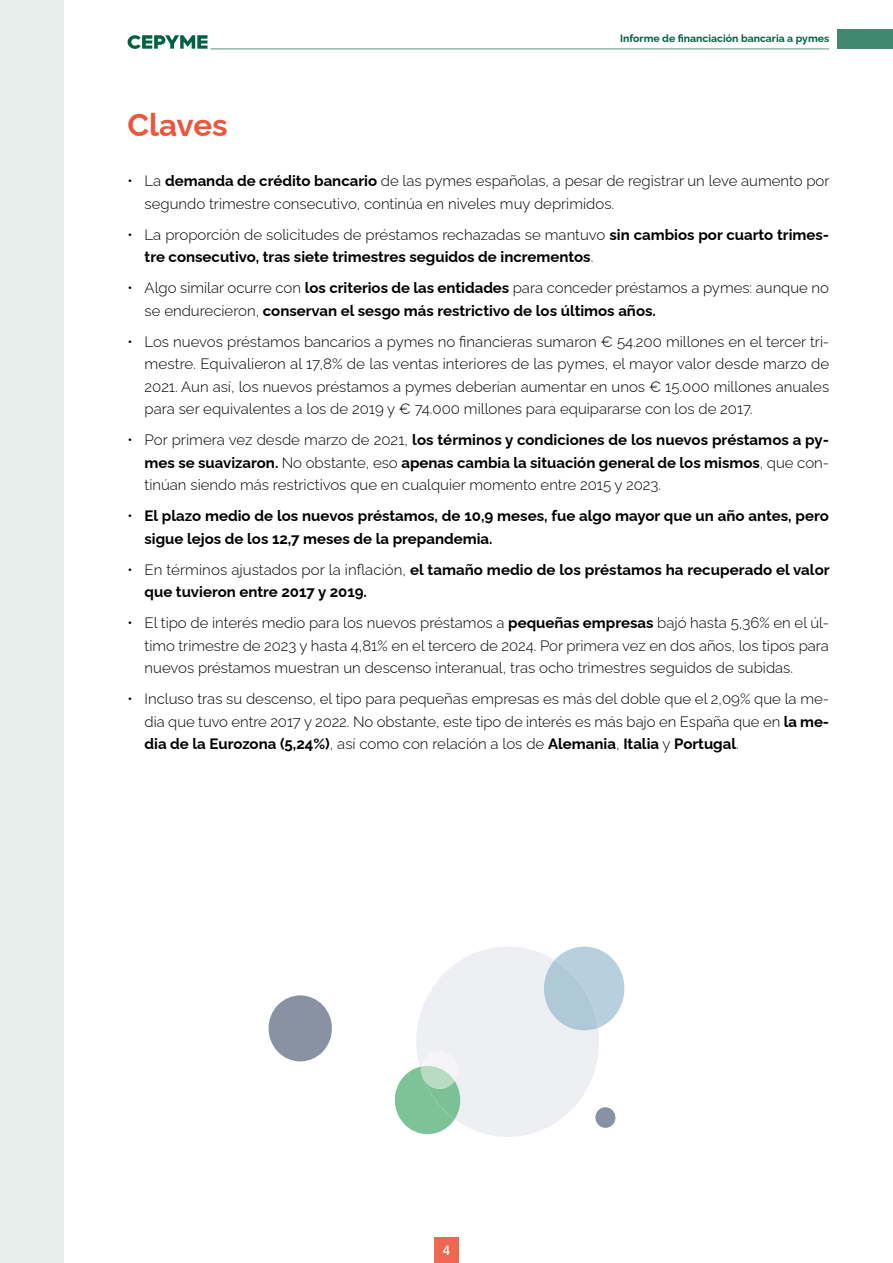
<style>
.page{position:relative;width:893px;height:1263px;background:#fff}
.page>*{position:absolute;margin:0;border:0;box-sizing:border-box;transform-origin:0 0}
.Ladillo_1{font:700 31.5px "Raleway";color:#ea573d}
.t1{font:300 15px/22.5px "Raleway";color:#000;text-align:justify}
.t2{font:700 15px/22.5px "Raleway";color:#000}
.t3{font:500 13.5px "Helvetica Neue LT Std";color:#fff}
.t4{font:700 10.5px "Raleway";color:#006140}
.s1{font-weight:700}
.s2{font-weight:300}
</style>
<div class="page">
<hr style="left:210px;top:49px;width:619px;height:1px;background:#599883">
<div style="left:838px;top:29px;width:55px;height:20px;background:#408870"></div>
<svg style="left:128px;top:35px;width:79px;height:14px"></svg>
<div style="left:434px;top:1238px;width:25px;height:25px;background:#ec6850"></div>
<div style="left:0;top:0;width:64px;height:1263px;background:#e6efec"></div>
<svg style="left:268px;top:995px;width:64px;height:66px"></svg>
<svg style="left:394px;top:946px;width:231px;height:191px"></svg>
<p class="t4" style="left:620px;top:30px;width:211px">Informe de financiación bancaria a pymes</p>
<p class="Ladillo_1" style="left:128px;top:100px;width:102px">Claves</p>
<p class="t1" style="left:145px;top:168px;width:686px;text-indent:-17px">• La <span class="s1">demanda de crédito bancario</span> de las pymes españolas, a pesar de registrar un leve aumento por segundo trimestre consecutivo, continúa en niveles muy deprimidos.</p>
<p class="t2" style="left:145px;top:222px;width:686px;text-indent:-17px"><span class="s2">• La proporción de solicitudes de préstamos rechazadas se mantuvo</span> sin cambios por cuarto trimes&shy;tre consecutivo, tras siete trimestres seguidos de incrementos<span class="s2">.</span></p>
<p class="t2" style="left:145px;top:275px;width:686px;text-indent:-17px"><span class="s2">• Algo similar ocurre con</span> los criterios de las entidades <span class="s2">para conceder préstamos a pymes: aunque no se endurecieron,</span> conservan el sesgo más restrictivo de los últimos años.</p>
<p class="t1" style="left:145px;top:328px;width:686px;text-indent:-17px">• Los nuevos préstamos bancarios a pymes no financieras sumaron € 54.200 millones en el tercer tri&shy;mestre. Equivalieron al 17,8% de las ventas interiores de las pymes, el mayor valor desde marzo de 2021. Aun así, los nuevos préstamos a pymes deberían aumentar en unos € 15.000 millones anuales para ser equivalentes a los de 2019 y € 74.000 millones para equipararse con los de 2017.</p>
<p class="t1" style="left:145px;top:427px;width:686px;text-indent:-17px">• Por primera vez desde marzo de 2021, <span class="s1">los términos y condiciones de los nuevos préstamos a py&shy;mes se suavizaron.</span> No obstante, eso <span class="s1">apenas cambia la situación general de los mismos</span>, que con&shy;tinúan siendo más restrictivos que en cualquier momento entre 2015 y 2023.</p>
<p class="t2" style="left:145px;top:503px;width:686px;text-indent:-17px"><span class="s2">•</span> El plazo medio de los nuevos préstamos, de 10,9 meses, fue algo mayor que un año antes, pero sigue lejos de los 12,7 meses de la prepandemia.</p>
<p class="t2" style="left:145px;top:557px;width:687px;text-indent:-17px"><span class="s2">• En términos ajustados por la inflación,</span> el tamaño medio de los préstamos ha recuperado el valor que tuvieron entre 2017 y 2019.</p>
<p class="t1" style="left:145px;top:610px;width:686px;text-indent:-17px">• El tipo de interés medio para los nuevos préstamos a <span class="s1">pequeñas empresas</span> bajó hasta 5,36% en el úl&shy;timo trimestre de 2023 y hasta 4,81% en el tercero de 2024. Por primera vez en dos años, los tipos para nuevos préstamos muestran un descenso interanual, tras ocho trimestres seguidos de subidas.</p>
<p class="t1" style="left:145px;top:686px;width:686px;text-indent:-17px">• Incluso tras su descenso, el tipo para pequeñas empresas es más del doble que el 2,09% que la me&shy;dia que tuvo entre 2017 y 2022. No obstante, este tipo de interés es más bajo en España que en <span class="s1">la me&shy;dia de la Eurozona (5,24%)</span>, así como con relación a los de <span class="s1">Alemania</span>, <span class="s1">Italia</span> y <span class="s1">Portugal</span>.</p>
<p class="t3" style="left:443px;top:1242px;width:9px">4</p>
</div>
